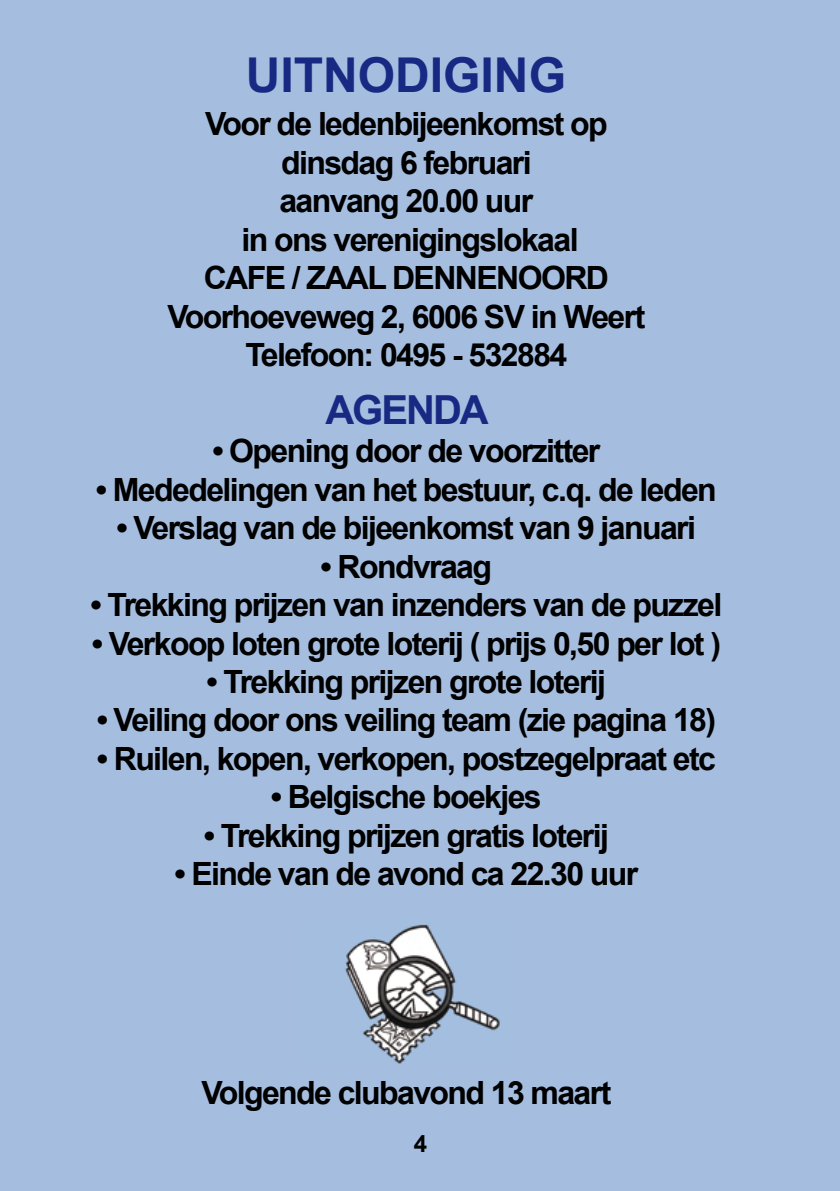
<style>
.page{position:relative;width:840px;height:1191px;background:#fff}
.page>*{position:absolute;margin:0;border:0;box-sizing:border-box;transform-origin:0 0}
.t1{font:700 48px "Arial";color:#172983}
.t2{font:700 40px "Arial";letter-spacing:-.05em;color:#172983}
.t3{font:700 32px/38.4px "Arial";letter-spacing:-.05em;color:#000;text-align:center}
.t4{font:700 24px "Arial";color:#000}
</style>
<div class="page">
<div style="left:0;top:0;width:839px;height:1191px;background:#a5bee0"></div>
<img style="left:345px;top:924px;width:155px;height:139px">
<h1 class="t1" style="left:245px;top:42px;width:322px">UITNODIGING</h1>
<p class="t3" style="left:167px;top:105px;width:479px">Voor de ledenbijeenkomst op dinsdag 6 februari<br>aanvang 20.00 uur<br>in ons verenigingslokaal<br>CAFE / ZAAL DENNENOORD<br>Voorhoeveweg 2, 6006 SV in Weert<br>Telefoon: 0495 - 532884</p>
<p class="t2" style="left:325px;top:382px;width:165px">AGENDA</p>
<p class="t3" style="left:212px;top:432px;width:389px">• Opening door de voorzitter</p>
<p class="t3" style="left:96px;top:471px;width:622px">• Mededelingen van het bestuur, c.q. de leden</p>
<p class="t3" style="left:117px;top:509px;width:580px">• Verslag van de bijeenkomst van 9 januari</p>
<p class="t3" style="left:320px;top:547px;width:173px">• Rondvraag</p>
<p class="t3" style="left:90px;top:586px;width:633px">• Trekking prijzen van inzenders van de puzzel</p>
<p class="t3" style="left:92px;top:624px;width:630px">• Verkoop loten grote loterij ( prijs 0,50 per lot )</p>
<p class="t3" style="left:206px;top:663px;width:401px">• Trekking prijzen grote loterij</p>
<p class="t3" style="left:97px;top:701px;width:620px">• Veiling door ons veiling team (zie pagina 18)</p>
<p class="t3" style="left:97px;top:739px;width:620px">• Ruilen, kopen, verkopen, postzegelpraat etc</p>
<p class="t3" style="left:271px;top:778px;width:272px">• Belgische boekjes</p>
<p class="t3" style="left:204px;top:816px;width:406px">• Trekking prijzen gratis loterij</p>
<p class="t3" style="left:174px;top:855px;width:465px">• Einde van de avond ca 22.30 uur</p>
<p class="t3" style="left:201px;top:1074px;width:411px">Volgende clubavond 13 maart</p>
<p class="t4" style="left:413px;top:1127px;width:15px">4</p>
</div>
